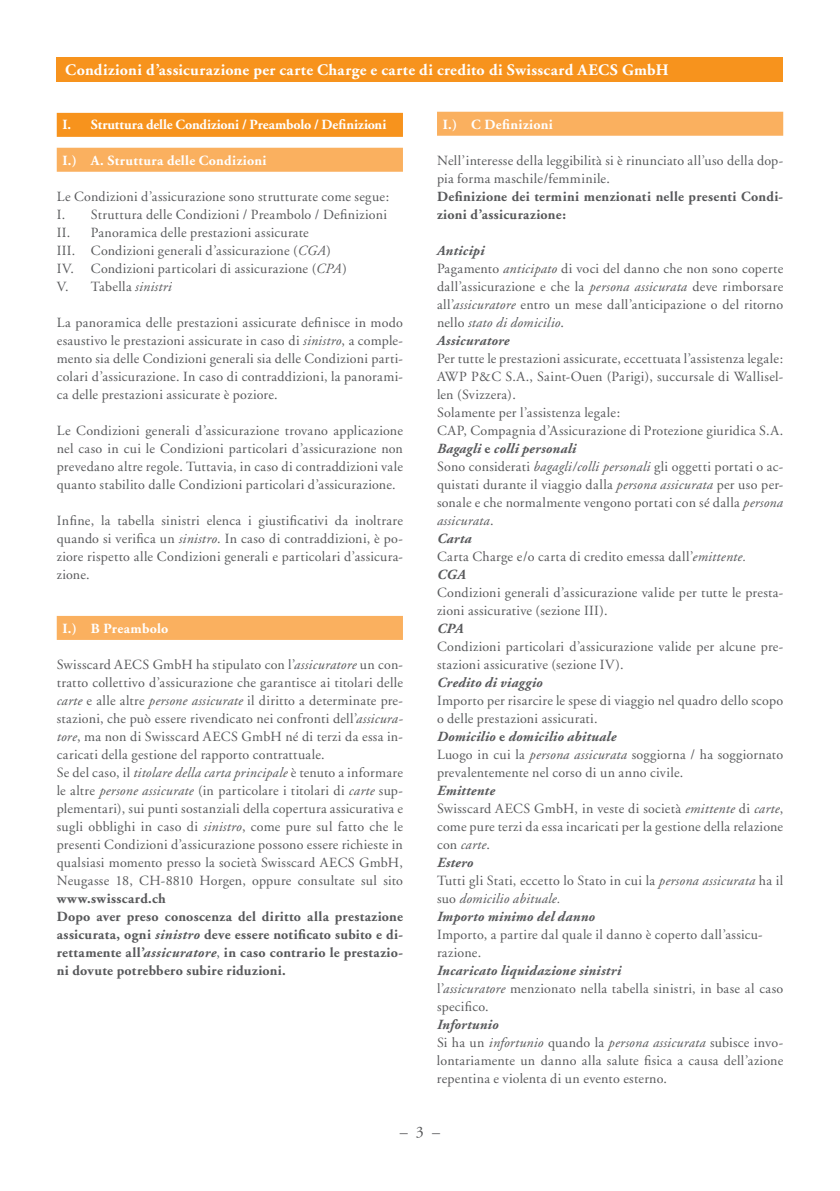
<style>
.page{position:relative;width:840px;height:1191px;background:#fff}
.page>*{position:absolute;margin:0;border:0;box-sizing:border-box;transform-origin:0 0}
.t1{font:700 16px "Adobe Garamond";letter-spacing:.02em;color:#fff}
.t2{font:16px "Adobe Garamond";color:#57585a}
.t3{font:14px/18px "Adobe Garamond";letter-spacing:.02em;color:#57585a}
.t4{font:700 14px/18px "Adobe Garamond";letter-spacing:.02em;color:#57585a}
.t5{font:700 14px "Adobe Garamond";letter-spacing:.01em;color:#fff}
.t6{font:700 14px "Adobe Garamond";letter-spacing:.03em;color:#fff}
.t7{font:italic 700 14px "Adobe Garamond";letter-spacing:.015em;color:#57585a}
.s1{font-style:italic}
.s2{font-weight:400}
.s3{font-weight:700;font-style:italic}
.s4{font-weight:700}
</style>
<div class="page">
<div style="left:57px;top:113px;width:346px;height:24px;background:#f7931d"></div>
<div style="left:57px;top:148px;width:346px;height:24px;background:#fab05f"></div>
<div style="left:57px;top:616px;width:346px;height:24px;background:#fab05f"></div>
<div style="left:437px;top:112px;width:345px;height:24px;background:#fab05f"></div>
<div style="left:57px;top:57px;width:725px;height:25px;background:#f7931d"></div>
<p class="t1" style="left:65px;top:61px;width:604px">Condizioni d’assicurazione per carte Charge e carte di credito di Swisscard AECS GmbH</p>
<p class="t5" style="left:62px;top:117px;width:325px">I. Struttura delle Condizioni / Preambolo / Definizioni</p>
<p class="t6" style="left:62px;top:153px;width:205px">I.) A. Struttura delle Condizioni</p>
<p class="t3" style="left:57px;top:188px;width:334px">Le Condizioni d’assicurazione sono strutturate come segue:<br>I. Struttura delle Condizioni / Preambolo / Definizioni II. Panoramica delle prestazioni assicurate<br>III. Condizioni generali d’assicurazione (<span class="s1">CGA</span>)<br>IV. Condizioni particolari di assicurazione (<span class="s1">CPA</span>)<br>V. Tabella <span class="s1">sinistri</span></p>
<p class="t3" style="left:57px;top:314px;width:347px;text-align:justify">La panoramica delle prestazioni assicurate definisce in modo esaustivo le prestazioni assicurate in caso di <span class="s1">sinistro</span>, a comple&shy;mento sia delle Condizioni generali sia delle Condizioni parti&shy;colari d’assicurazione. In caso di contraddizioni, la panorami&shy;ca delle prestazioni assicurate è poziore.</p>
<p class="t3" style="left:57px;top:422px;width:347px;text-align:justify">Le Condizioni generali d’assicurazione trovano applicazione nel caso in cui le Condizioni particolari d’assicurazione non prevedano altre regole. Tuttavia, in caso di contraddizioni vale quanto stabilito dalle Condizioni particolari d’assicurazione.</p>
<p class="t3" style="left:57px;top:512px;width:347px;text-align:justify">Infine, la tabella sinistri elenca i giustificativi da inoltrare quando si verifica un <span class="s1">sinistro</span>. In caso di contraddizioni, è po&shy;ziore rispetto alle Condizioni generali e particolari d’assicura&shy;zione.</p>
<p class="t5" style="left:62px;top:621px;width:107px">I.) B Preambolo</p>
<p class="t3" style="left:57px;top:656px;width:347px">Swisscard AECS GmbH ha stipulato con l’<span class="s1">assicuratore</span> un con&shy;tratto collettivo d’assicurazione che garantisce ai titolari delle <span class="s1">carte</span> e alle altre <span class="s1">persone assicurate</span> il diritto a determinate pre&shy;stazioni, che può essere rivendicato nei confronti dell’<span class="s1">assicura&shy;tore</span>, ma non di Swisscard AECS GmbH né di terzi da essa in&shy;caricati della gestione del rapporto contrattuale.<br>Se del caso, il <span class="s1">titolare della carta principale</span> è tenuto a informare le altre <span class="s1">persone assicurate</span> (in particolare i titolari di <span class="s1">carte</span> sup&shy;plementari), sui punti sostanziali della copertura assicurativa e sugli obblighi in caso di <span class="s1">sinistro</span>, come pure sul fatto che le presenti Condizioni d’assicurazione possono essere richieste in qualsiasi momento presso la società Swisscard AECS GmbH, Neugasse 18, CH-8810 Horgen, oppure consultate sul sito</p>
<p class="t4" style="left:57px;top:890px;width:347px">www.swisscard.ch<br>Dopo aver preso conoscenza del diritto alla prestazione assicurata, ogni <span class="s1">sinistro</span> deve essere notificato subito e di&shy;rettamente all’<span class="s1">assicuratore</span><span class="s2">,</span> in caso contrario le prestazio&shy;ni dovute potrebbero subire riduzioni.</p>
<p class="t6" style="left:442px;top:117px;width:112px">I.) C Definizioni</p>
<p class="t3" style="left:437px;top:152px;width:347px">Nell’interesse della leggibilità si è rinunciato all’uso della dop&shy;pia forma maschile/femminile.</p>
<p class="t4" style="left:437px;top:188px;width:347px">Definizione dei termini menzionati nelle presenti Condi&shy;zioni d’assicurazione:</p>
<p class="t3" style="left:437px;top:242px;width:347px"><span class="s3">Anticipi<br></span>Pagamento <span class="s1">anticipato</span> di voci del danno che non sono coperte dall’assicurazione e che la <span class="s1">persona assicurata</span> deve rimborsare all’<span class="s1">assicuratore</span> entro un mese dall’anticipazione o del ritorno nello <span class="s1">stato di domicilio</span>.<br><span class="s3">Assicuratore</span></p>
<p class="t3" style="left:437px;top:350px;width:347px">Per tutte le prestazioni assicurate, eccettuata l’assistenza legale:<br>AWP P&amp;C S.A., Saint-Ouen (Parigi), succursale di Wallisel&shy;len (Svizzera).<br>Solamente per l’assistenza legale:<br>CAP, Compagnia d’Assicurazione di Protezione giuridica S.A.<br><span class="s3">Bagagli</span> <span class="s4">e</span> <span class="s3">colli personali<br></span>Sono considerati <span class="s1">bagagli/colli personali</span> gli oggetti portati o ac&shy;quistati durante il viaggio dalla <span class="s1">persona assicurata</span> per uso per&shy;sonale e che normalmente vengono portati con sé dalla <span class="s1">persona assicurata</span>.<br><span class="s3">Carta<br></span>Carta Charge e/o carta di credito emessa dall’<span class="s1">emittente.<br></span><span class="s3">CGA</span></p>
<p class="t3" style="left:437px;top:584px;width:347px">Condizioni generali d’assicurazione valide per tutte le presta&shy;zioni assicurative (sezione III).</p>
<p class="t7" style="left:437px;top:621px;width:28px">CPA</p>
<p class="t3" style="left:437px;top:638px;width:347px">Condizioni particolari d’assicurazione valide per alcune pre&shy;stazioni assicurative (sezione IV).</p>
<p class="t7" style="left:437px;top:675px;width:107px">Credito di viaggio</p>
<p class="t3" style="left:437px;top:692px;width:347px">Importo per risarcire le spese di viaggio nel quadro dello scopo o delle prestazioni assicurati.<br><span class="s3">Domicilio</span> <span class="s4">e</span> <span class="s3">domicilio abituale<br></span>Luogo in cui la <span class="s1">persona assicurata</span> soggiorna / ha soggiornato prevalentemente nel corso di un anno civile.</p>
<p class="t3" style="left:437px;top:782px;width:347px"><span class="s3">Emittente<br></span>Swisscard AECS GmbH, in veste di società <span class="s1">emittente</span> di <span class="s1">carte</span>, come pure terzi da essa incaricati per la gestione della relazione con <span class="s1">carte</span>.<br><span class="s3">Estero<br></span>Tutti gli Stati, eccetto lo Stato in cui la <span class="s1">persona assicurata</span> ha il suo <span class="s1">domicilio abituale.<br></span><span class="s3">Importo minimo del danno</span></p>
<p class="t3" style="left:437px;top:926px;width:327px">Importo, a partire dal quale il danno è coperto dall’assicu&shy;razione.</p>
<p class="t3" style="left:437px;top:962px;width:347px"><span class="s3">Incaricato liquidazione sinistri<br></span>l’<span class="s1">assicuratore</span> menzionato nella tabella sinistri, in base al caso specifico.</p>
<p class="t3" style="left:437px;top:1016px;width:347px"><span class="s3">Infortunio<br></span>Si ha un <span class="s1">infortunio</span> quando la <span class="s1">persona assicurata</span> subisce invo&shy;lontariamente un danno alla salute fisica a causa dell’azione repentina e violenta di un evento esterno.</p>
<p class="t2" style="left:400px;top:1123px;width:41px">– 3 –</p>
</div>
